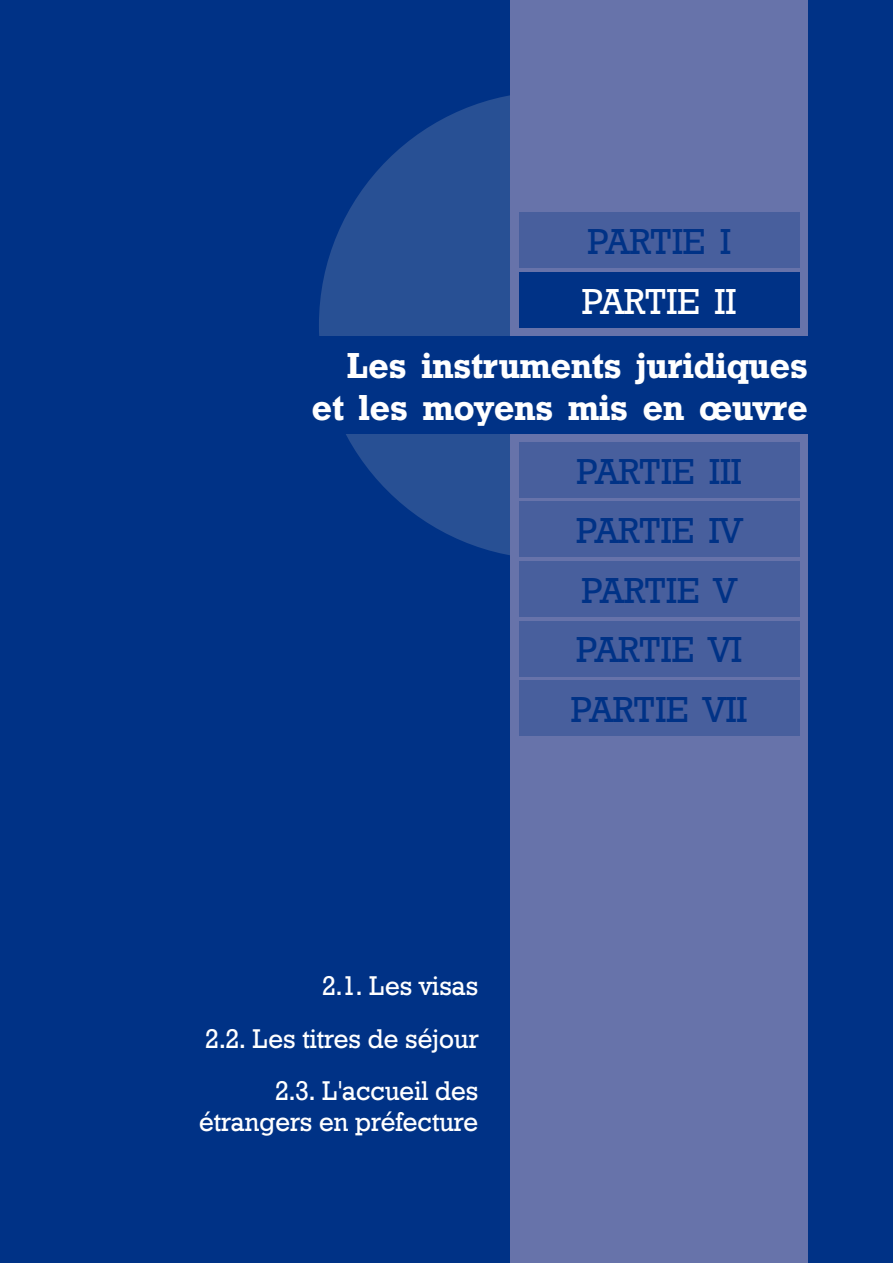
<style>
.page{position:relative;width:893px;height:1263px;background:#003286}
.page>*{position:absolute;margin:0;border:0;box-sizing:border-box;transform-origin:0 0}
.t1{font:36px/59.6px "Geometric Slab 712 BT Medium A";color:#003286;text-align:center}
.t2{font:36px/41.4px "Geometric Slab 712 BT Bold A";color:#fff;text-align:right}
.t3{font:36px "Geometric Slab 712 BT Medium A";color:#fff}
.t4{font:27px/52.3px "Geometric Slab 712 BT Medium A";color:#fff;text-align:right}
</style>
<div class="page">
<div style="left:319px;top:91px;width:468px;height:468px;background:#285094;border-radius:50%"></div>
<div style="left:510px;top:0;width:298px;height:1263px;background:#6773aa"></div>
<div style="left:519px;top:213px;width:280px;height:55px;background:#485f9d"></div>
<div style="left:519px;top:272px;width:280px;height:55px;background:#003286"></div>
<div style="left:519px;top:442px;width:280px;height:55px;background:#485f9d"></div>
<div style="left:519px;top:502px;width:280px;height:55px;background:#485f9d"></div>
<div style="left:519px;top:561px;width:280px;height:56px;background:#485f9d"></div>
<div style="left:519px;top:621px;width:280px;height:55px;background:#485f9d"></div>
<div style="left:519px;top:680px;width:280px;height:56px;background:#485f9d"></div>
<div style="left:255px;top:336px;width:553px;height:98px;background:#003286"></div>
<h1 class="t1" style="left:587px;top:215px;width:145px">PARTIE I</h1>
<h1 class="t3" style="left:582px;top:289px;width:156px">PARTIE II</h1>
<h1 class="t2" style="left:312px;top:348px;width:498px">Les instruments juridiques et les moyens mis en œuvre</h1>
<h1 class="t1" style="left:571px;top:444px;width:178px">PARTIE III<br>PARTIE IV<br>PARTIE V<br>PARTIE VI<br>PARTIE VII</h1>
<p class="t4" style="left:206px;top:962px;width:274px">2.1. Les visas<br>2.2. Les titres de séjour<br>2.3. L'accueil des</p>
<p class="t4" style="left:199px;top:1098px;width:281px">étrangers en préfecture</p>
</div>
